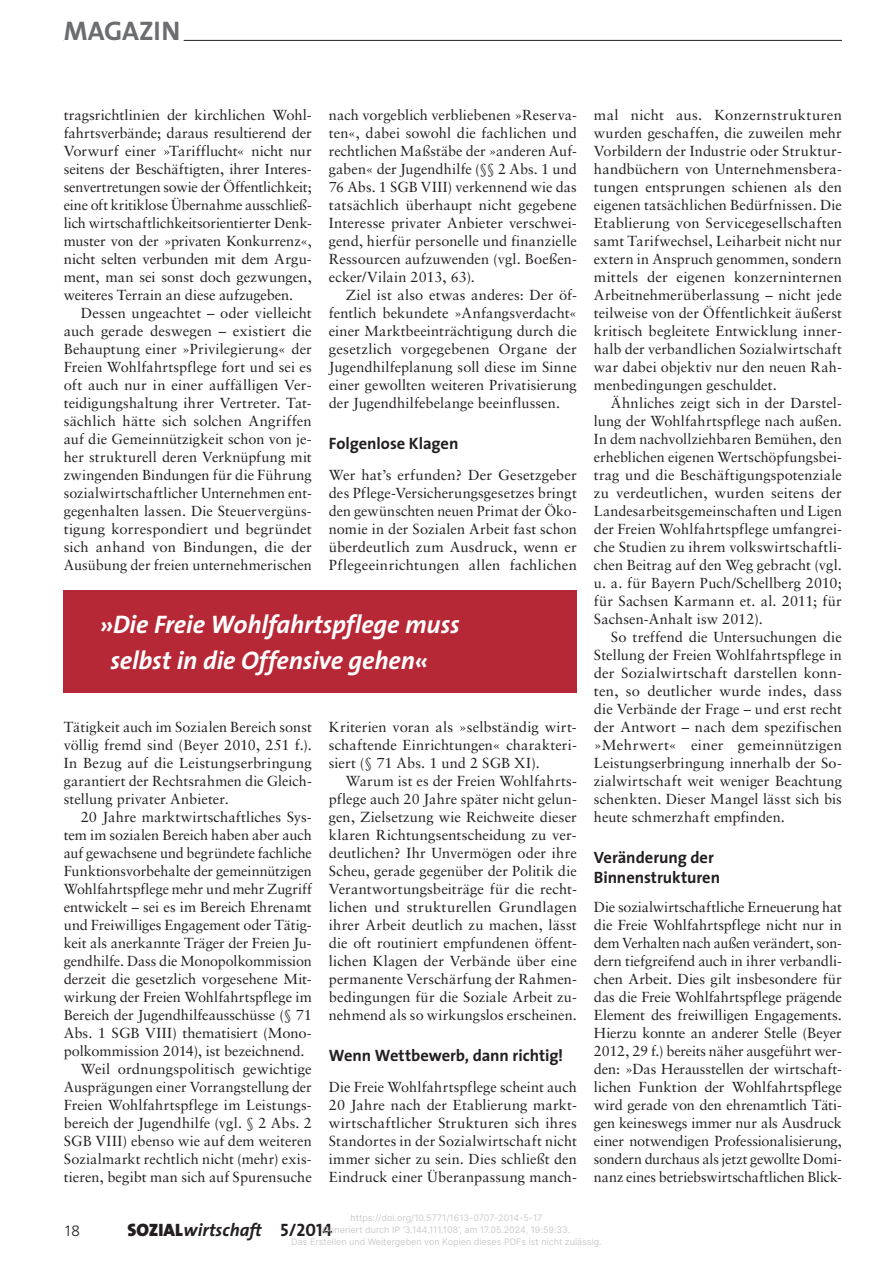
<style>
.page{position:relative;width:893px;height:1263px;background:#fff}
.page>*{position:absolute;margin:0;border:0;box-sizing:border-box;transform-origin:0 0}
.t1{font:27px "The Sans Bold Caps";color:#6c6d70}
.t2{font:italic 700 25.5px/36px "The Sans";letter-spacing:-.005em;color:#fff}
.t3{font:italic 700 18px "The Sans";color:#231f20}
.t4{font:18px "The Sans Bold Caps";color:#231f20}
.t5{font:700 16.5px/19.8px "The Sans";letter-spacing:-.005em;color:#231f20}
.t6{font:300 15px "Frutiger";color:#231f20}
.t7{font:14.55px/18px "Sabon LT Std";color:#231f20;text-align:justify}
.t8{font:9px/12px "Inter";color:#ccc;text-align:center}
.s1{font-weight:900;font-style:normal}
</style>
<div class="page">
<hr style="left:64px;top:40px;width:778px;height:1px;background:#231f20">
<hr style="left:64px;top:38px;width:120px;height:3px;background:#fff">
<div style="left:64px;top:590px;width:513px;height:103px;background:#b72837"></div>
<h1 class="t1" style="left:64px;top:8px;width:118px">MAGAZIN</h1>
<p class="t7" style="left:64px;top:106px;width:250px">tragsrichtlinien der kirchlichen Wohl&shy;fahrtsverbände; daraus resultierend der Vorwurf einer »Tarifflucht« nicht nur seitens der Beschäftigten, ihrer Interes&shy;senvertretungen sowie der Öffentlichkeit; eine oft kritiklose Übernahme ausschließ&shy;lich wirtschaftlichkeitsorientierter Denk&shy;muster von der »privaten Konkurrenz«, nicht selten verbunden mit dem Argu&shy;ment, man sei sonst doch gezwungen, weiteres Terrain an diese aufzugeben.</p>
<p class="t7" style="left:64px;top:304px;width:250px;text-indent:17px">Dessen ungeachtet – oder vielleicht auch gerade deswegen – existiert die Behauptung einer »Privilegierung« der Freien Wohlfahrtspflege fort und sei es oft auch nur in einer auffälligen Ver&shy;teidigungshaltung ihrer Vertreter. Tat&shy;sächlich hätte sich solchen Angriffen auf die Gemeinnützigkeit schon von je&shy;her strukturell deren Verknüpfung mit zwingenden Bindungen für die Führung sozialwirtschaftlicher Unternehmen ent&shy;gegenhalten lassen. Die Steuervergüns&shy;tigung korrespondiert und begründet sich anhand von Bindungen, die der Ausübung der freien unternehmerischen</p>
<p class="t7" style="left:329px;top:106px;width:250px">nach vorgeblich verbliebenen »Reserva&shy;ten«, dabei sowohl die fachlichen und rechtlichen Maßstäbe der »anderen Auf&shy;gaben« der Jugendhilfe (§§ 2 Abs. 1 und 76 Abs. 1 SGB VIII) verkennend wie das tatsächlich überhaupt nicht gegebene Interesse privater Anbieter verschwei&shy;gend, hierfür personelle und finanzielle Ressourcen aufzuwenden (vgl. Boeßen&shy;ecker/Vilain 2013, 63).</p>
<p class="t7" style="left:329px;top:286px;width:250px;text-indent:17px">Ziel ist also etwas anderes: Der öf&shy;fentlich bekundete »Anfangsverdacht« einer Marktbeeinträchtigung durch die gesetzlich vorgegebenen Organe der Jugendhilfeplanung soll diese im Sinne einer gewollten weiteren Privatisierung der Jugendhilfebelange beeinflussen.</p>
<p class="t5" style="left:329px;top:434px;width:131px">Folgenlose Klagen</p>
<p class="t7" style="left:329px;top:466px;width:250px">Wer hat’s erfunden? Der Gesetzgeber des Pflege-Versicherungsgesetzes bringt den gewünschten neuen Primat der Öko&shy;nomie in der Sozialen Arbeit fast schon überdeutlich zum Ausdruck, wenn er Pflegeeinrichtungen allen fachlichen</p>
<h2 class="t2" style="left:111px;top:606px;width:351px;text-indent:-11px">»Die Freie Wohlfahrtspflege muss selbst in die Offensive gehen«</h2>
<p class="t7" style="left:64px;top:718px;width:250px">Tätigkeit auch im Sozialen Bereich sonst völlig fremd sind (Beyer 2010, 251 f.).<br>In Bezug auf die Leistungserbringung garantiert der Rechtsrahmen die Gleich&shy;stellung privater Anbieter.</p>
<p class="t7" style="left:81px;top:808px;width:233px">20 Jahre marktwirtschaftliches Sys-</p>
<p class="t7" style="left:64px;top:826px;width:250px">tem im sozialen Bereich haben aber auch</p>
<p class="t7" style="left:64px;top:844px;width:250px">auf gewachsene und begründete fachliche</p>
<p class="t7" style="left:64px;top:862px;width:250px">Funktionsvorbehalte der gemeinnützigen</p>
<p class="t7" style="left:64px;top:880px;width:250px">Wohlfahrtspflege mehr und mehr Zugriff</p>
<p class="t7" style="left:64px;top:898px;width:250px">entwickelt – sei es im Bereich Ehrenamt</p>
<p class="t7" style="left:64px;top:916px;width:250px">und Freiwilliges Engagement oder Tätig-</p>
<p class="t7" style="left:64px;top:934px;width:250px">keit als anerkannte Träger der Freien Ju-</p>
<p class="t7" style="left:64px;top:952px;width:250px">gendhilfe. Dass die Monopolkommission</p>
<p class="t7" style="left:64px;top:970px;width:250px">derzeit die gesetzlich vorgesehene Mit-</p>
<p class="t7" style="left:64px;top:988px;width:250px">wirkung der Freien Wohlfahrtspflege im</p>
<p class="t7" style="left:64px;top:1006px;width:250px">Bereich der Jugendhilfeausschüsse (§ 71</p>
<p class="t7" style="left:64px;top:1024px;width:250px">Abs. 1 SGB VIII) thematisiert (Mono-</p>
<p class="t7" style="left:64px;top:1042px;width:242px">polkommission 2014), ist bezeichnend.</p>
<p class="t7" style="left:81px;top:1060px;width:233px">Weil ordnungspolitisch gewichtige</p>
<p class="t7" style="left:64px;top:1078px;width:250px">Ausprägungen einer Vorrangstellung der</p>
<p class="t7" style="left:64px;top:1096px;width:250px">Freien Wohlfahrtspflege im Leistungs-</p>
<p class="t7" style="left:64px;top:1114px;width:250px">bereich der Jugendhilfe (vgl. § 2 Abs. 2</p>
<p class="t7" style="left:64px;top:1132px;width:250px">SGB VIII) ebenso wie auf dem weiteren</p>
<p class="t7" style="left:64px;top:1150px;width:250px">Sozialmarkt rechtlich nicht (mehr) exis-</p>
<p class="t7" style="left:64px;top:1168px;width:250px">tieren, begibt man sich auf Spurensuche</p>
<p class="t7" style="left:329px;top:718px;width:250px">Kriterien voran als »selbständig wirt&shy;schaftende Einrichtungen« charakteri&shy;siert (§ 71 Abs. 1 und 2 SGB XI).</p>
<p class="t7" style="left:329px;top:772px;width:250px;text-indent:17px">Warum ist es der Freien Wohlfahrts&shy;pflege auch 20 Jahre später nicht gelun&shy;gen, Zielsetzung wie Reichweite dieser klaren Richtungsentscheidung zu ver&shy;deutlichen? Ihr Unvermögen oder ihre Scheu, gerade gegenüber der Politik die Verantwortungsbeiträge für die recht&shy;lichen und strukturellen Grundlagen ihrer Arbeit deutlich zu machen, lässt die oft routiniert empfundenen öffent&shy;lichen Klagen der Verbände über eine permanente Verschärfung der Rahmen&shy;bedingungen für die Soziale Arbeit zu&shy;nehmend als so wirkungslos erscheinen.</p>
<p class="t5" style="left:329px;top:1046px;width:236px">Wenn Wettbewerb, dann richtig!</p>
<p class="t7" style="left:329px;top:1078px;width:250px">Die Freie Wohlfahrtspflege scheint auch 20 Jahre nach der Etablierung markt&shy;wirtschaftlicher Strukturen sich ihres Standortes in der Sozialwirtschaft nicht immer sicher zu sein. Dies schließt den Eindruck einer Überanpassung manch-</p>
<p class="t7" style="left:594px;top:106px;width:250px">mal nicht aus. Konzernstrukturen wurden geschaffen, die zuweilen mehr Vorbildern der Industrie oder Struktur&shy;handbüchern von Unternehmensbera&shy;tungen entsprungen schienen als den eigenen tatsächlichen Bedürfnissen. Die Etablierung von Servicegesellschaften samt Tarifwechsel, Leiharbeit nicht nur extern in Anspruch genommen, sondern mittels der eigenen konzerninternen Arbeitnehmerüberlassung – nicht jede teilweise von der Öffentlichkeit äußerst kritisch begleitete Entwicklung inner&shy;halb der verbandlichen Sozialwirtschaft war dabei objektiv nur den neuen Rah&shy;menbedingungen geschuldet.</p>
<p class="t7" style="left:594px;top:394px;width:250px;text-indent:17px">Ähnliches zeigt sich in der Darstel&shy;lung der Wohlfahrtspflege nach außen.<br>In dem nachvollziehbaren Bemühen, den erheblichen eigenen Wertschöpfungsbei&shy;trag und die Beschäftigungspotenziale zu verdeutlichen, wurden seitens der Landesarbeitsgemeinschaften und Ligen der Freien Wohlfahrtspflege umfangrei&shy;che Studien zu ihrem volkswirtschaftli&shy;chen Beitrag auf den Weg gebracht (vgl. u. a. für Bayern Puch/Schellberg 2010; für Sachsen Karmann et. al. 2011; für Sachsen-Anhalt isw 2012).</p>
<p class="t7" style="left:594px;top:628px;width:250px;text-indent:17px">So treffend die Untersuchungen die Stellung der Freien Wohlfahrtspflege in der Sozialwirtschaft darstellen konn&shy;ten, so deutlicher wurde indes, dass die Verbände der Frage – und erst recht der Antwort – nach dem spezifischen »Mehrwert« einer gemeinnützigen Leistungserbringung innerhalb der So&shy;zialwirtschaft weit weniger Beachtung schenkten. Dieser Mangel lässt sich bis heute schmerzhaft empfinden.</p>
<p class="t5" style="left:594px;top:848px;width:128px">Veränderung der<br>Binnenstrukturen</p>
<p class="t7" style="left:594px;top:898px;width:250px">Die sozialwirtschaftliche Erneuerung hat die Freie Wohlfahrtspflege nicht nur in dem Verhalten nach außen verändert, son&shy;dern tiefgreifend auch in ihrer verbandli&shy;chen Arbeit. Dies gilt insbesondere für das die Freie Wohlfahrtspflege prägende Element des freiwilligen Engagements.<br>Hierzu konnte an anderer Stelle (Beyer 2012, 29 f.) bereits näher ausgeführt wer&shy;den: »Das Herausstellen der wirtschaft&shy;lichen Funktion der Wohlfahrtspflege wird gerade von den ehrenamtlich Täti&shy;gen keineswegs immer nur als Ausdruck einer notwendigen Professionalisierung, sondern durchaus als jetzt gewollte Domi&shy;nanz eines betriebswirtschaftlichen Blick-</p>
<p class="t6" style="left:64px;top:1222px;width:17px">18</p>
<p class="t3" style="left:128px;top:1215px;width:136px"><span class="s1">SOZIAL</span>wirtschaft</p>
<p class="t8" style="left:291px;top:1212px;width:312px">https://doi.org/10.5771/1613-0707-2014-5-17<br>Generiert durch IP '3.144.111.108', am 17.05.2024, 19:59:33.<br>Das Erstellen und Weitergeben von Kopien dieses PDFs ist nicht zulässig.</p>
<p class="t4" style="left:281px;top:1215px;width:53px">5/2014</p>
</div>
